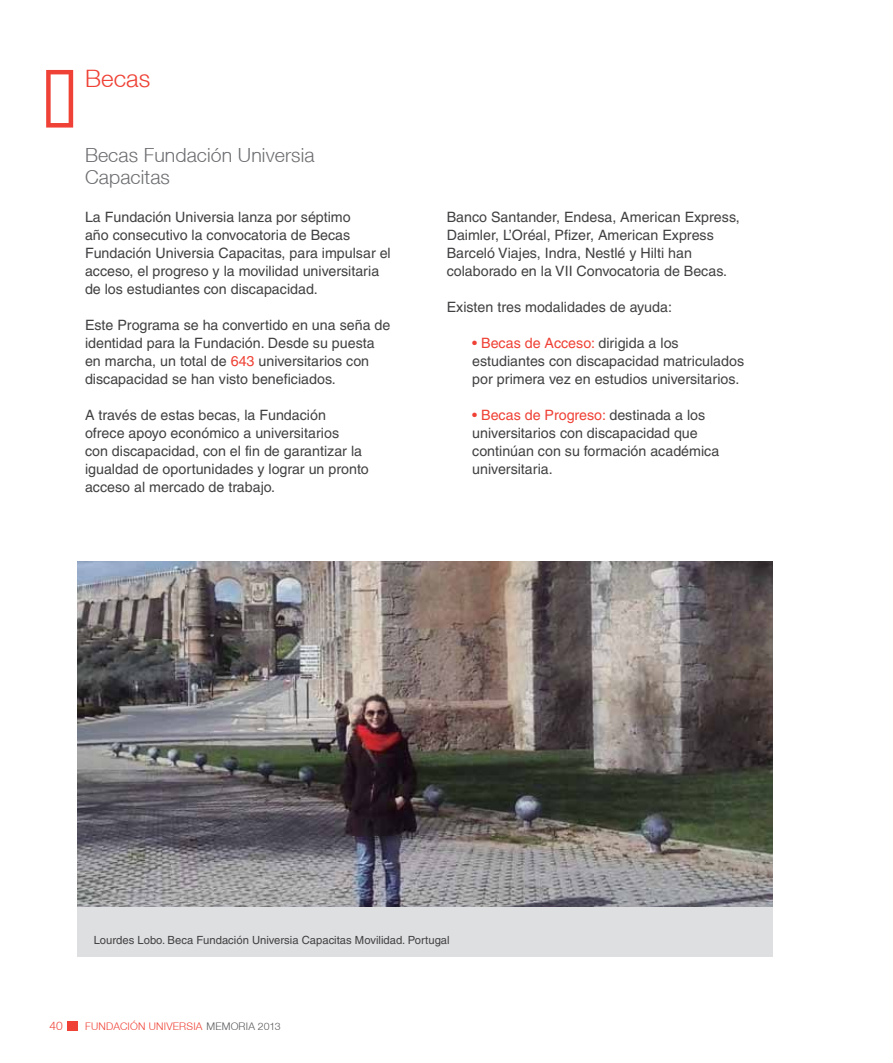
<style>
.page{position:relative;width:893px;height:1063px;background:#fff}
.page>*{position:absolute;margin:0;border:0;box-sizing:border-box;transform-origin:0 0}
.t1{font:72px "Lemon Chicken";color:#ef4135}
.t2{font:300 24px "Helvetica Neue";letter-spacing:.005em;color:#ef4135}
.t3{font:300 19.5px/22.5px "Helvetica Neue";letter-spacing:.005em;color:#6d6e71}
.t4{font:14.25px/18px "Helvetica";color:#414042}
.t5{font:300 12px "Helvetica Neue";color:#ef4135}
.t6{font:11.25px "Helvetica";color:#414042}
.t7{font:300 10.5px "Helvetica Neue";letter-spacing:.02em;color:#ef4135}
.s1{color:#ef4135}
.s2{color:#58595b}
</style>
<div class="page">
<div style="left:67px;top:1021px;width:11px;height:9px;background:#ef4135"></div>
<img style="left:78px;top:561px;width:695px;height:346px">
<div style="left:78px;top:907px;width:695px;height:50px;background:#dedfe0"></div>
<h1 class="t1" style="left:42px;top:50px;width:37px">“</h1>
<h2 class="t2" style="left:85px;top:63px;width:67px">Becas</h2>
<h3 class="t3" style="left:85px;top:143px;width:231px">Becas Fundación Universia<br>Capacitas</h3>
<p class="t4" style="left:85px;top:208px;width:307px">La Fundación Universia lanza por séptimo<br>año consecutivo la convocatoria de Becas Fundación Universia Capacitas, para impulsar el acceso, el progreso y la movilidad universitaria de los estudiantes con discapacidad.</p>
<p class="t4" style="left:85px;top:316px;width:307px">Este Programa se ha convertido en una seña de identidad para la Fundación. Desde su puesta en marcha, un total de <span class="s1">643</span> universitarios con discapacidad se han visto beneficiados.</p>
<p class="t4" style="left:85px;top:406px;width:285px">A través de estas becas, la Fundación ofrece apoyo económico a universitarios<br>con discapacidad, con el fin de garantizar la igualdad de oportunidades y lograr un pronto acceso al mercado de trabajo.</p>
<p class="t4" style="left:447px;top:208px;width:295px">Banco Santander, Endesa, American Express, Daimler, L’Oréal, Pfizer, American Express Barceló Viajes, Indra, Nestlé y Hilti han colaborado en la VII Convocatoria de Becas.</p>
<p class="t4" style="left:447px;top:298px;width:227px">Existen tres modalidades de ayuda:</p>
<p class="t4" style="left:472px;top:334px;width:273px"><span class="s1">• Becas de Acceso:</span> dirigida a los estudiantes con discapacidad matriculados por primera vez en estudios universitarios.</p>
<p class="t4" style="left:472px;top:406px;width:249px"><span class="s1">• Becas de Progreso:</span> destinada a los universitarios con discapacidad que continúan con su formación académica universitaria.</p>
<p class="t6" style="left:94px;top:933px;width:357px">Lourdes Lobo. Beca Fundación Universia Capacitas Movilidad. Portugal</p>
<p class="t5" style="left:50px;top:1019px;width:15px">40</p>
<p class="t7" style="left:85px;top:1020px;width:197px">FUNDACIÓN UNIVERSIA <span class="s2">MEMORIA 2013</span></p>
</div>
